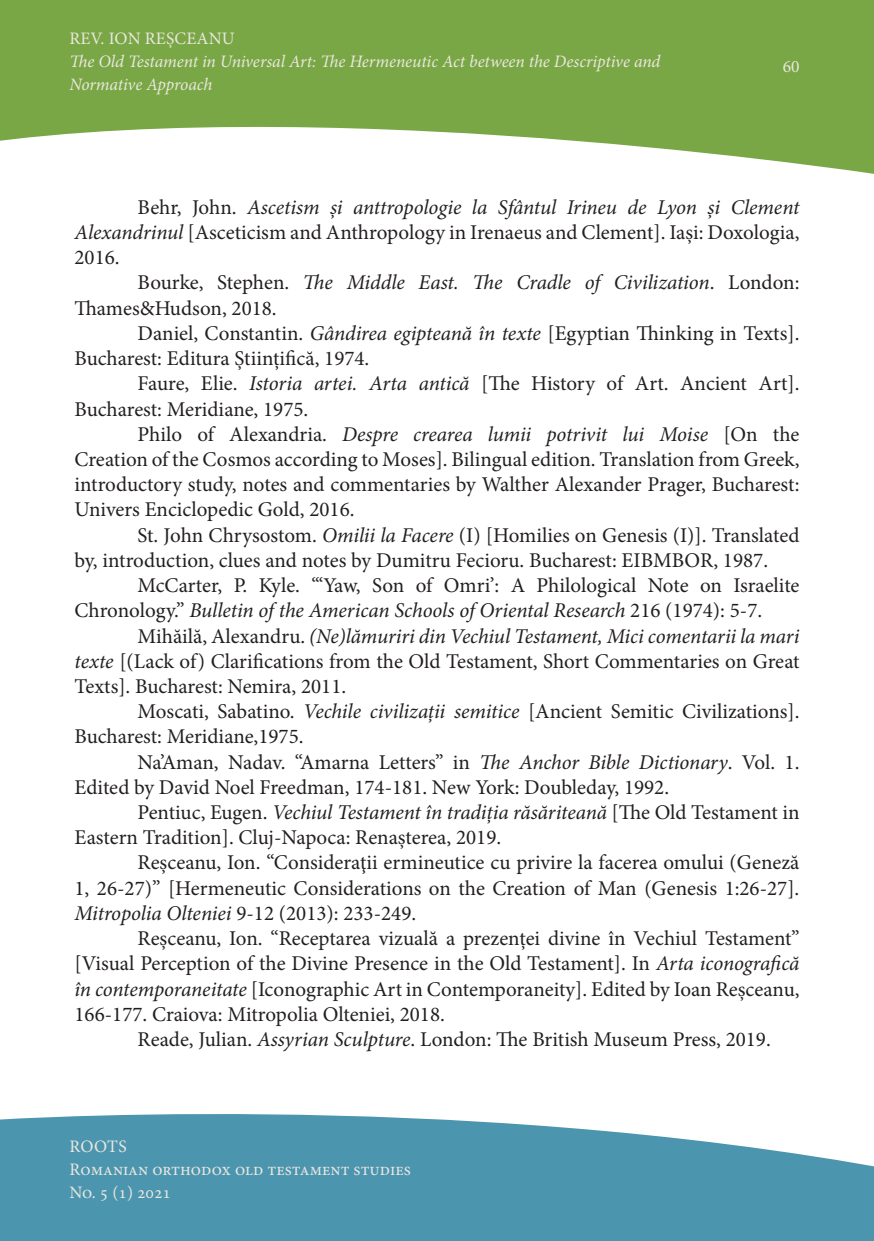
<style>
.page{position:relative;width:874px;height:1241px;background:#fff}
.page>*{position:absolute;margin:0;border:0;box-sizing:border-box;transform-origin:0 0}
.t1{font:21px/25.2px "Minion Pro";color:#231f20}
.t2{font:italic 17.5px/22.8px "Minion Pro";letter-spacing:-.005em;color:#eae7de}
.t3{font:17.5px/22.8px "Minion Pro";color:#eae7de}
.s1{font-style:italic}
</style>
<div class="page">
<svg style="left:0;top:0;width:873px;height:174px;fill:#79a745"></svg>
<svg style="left:0;top:1114px;width:873px;height:126px;background:#5e9fb7"></svg>
<p class="t3" style="left:70px;top:28px;width:167px">REV. ION REȘCEANU</p>
<p class="t2" style="left:69px;top:50px;width:592px">The Old Testament in Universal Art: The Hermeneutic Act between the Descriptive and<br>Normative Approach</p>
<p class="t3" style="left:782px;top:55px;width:18px">60</p>
<p class="t1" style="left:74px;top:194px;width:726px;text-align:justify;text-indent:63px">Behr, John. <span class="s1">Ascetism și anttropologie la Sfântul Irineu de Lyon și Clement Alexandrinul</span> [Asceticism and Anthropology in Irenaeus and Clement]. Iași: Doxologia, 2016.</p>
<p class="t1" style="left:74px;top:270px;width:726px;text-indent:63px">Bourke, Stephen. <span class="s1">The Middle East. The Cradle of Civilization</span>. London:<br>Thames&amp;Hudson, 2018.</p>
<p class="t1" style="left:74px;top:320px;width:726px;text-indent:63px">Daniel, Constantin. <span class="s1">Gândirea egipteană în texte</span> [Egyptian Thinking in Texts].<br>Bucharest: Editura Științifică, 1974.</p>
<p class="t1" style="left:74px;top:371px;width:726px;text-indent:63px">Faure, Elie. <span class="s1">Istoria artei. Arta antică</span> [The History of Art. Ancient Art].<br>Bucharest: Meridiane, 1975.</p>
<p class="t1" style="left:74px;top:421px;width:726px;text-align:justify;text-indent:63px">Philo of Alexandria. <span class="s1">Despre crearea lumii potrivit lui Moise</span> [On the Creation of the Cosmos according to Moses]. Bilingual edition. Translation from Greek, introductory study, notes and commentaries by Walther Alexander Prager, Bucharest:<br>Univers Enciclopedic Gold, 2016.</p>
<p class="t1" style="left:74px;top:522px;width:726px;text-indent:63px">St. John Chrysostom. <span class="s1">Omilii la Facere</span> (I) [Homilies on Genesis (I)]. Translated by, introduction, clues and notes by Dumitru Fecioru. Bucharest: EIBMBOR, 1987.</p>
<p class="t1" style="left:74px;top:572px;width:726px;text-indent:63px">McCarter, P. Kyle. “‘Yaw, Son of Omri’: A Philological Note on Israelite<br>Chronology.” <span class="s1">Bulletin of the American Schools of Oriental Research</span> 216 (1974): 5-7.</p>
<p class="t1" style="left:74px;top:623px;width:726px;text-align:justify;text-indent:63px">Mihăilă, Alexandru. <span class="s1">(Ne)lămuriri din Vechiul Testament, Mici comentarii la mari texte</span> [(Lack of) Clarifications from the Old Testament, Short Commentaries on Great Texts]. Bucharest: Nemira, 2011.</p>
<p class="t1" style="left:74px;top:698px;width:726px;text-indent:63px">Moscati, Sabatino. <span class="s1">Vechile civilizații semitice</span> [Ancient Semitic Civilizations].<br>Bucharest: Meridiane,1975.</p>
<p class="t1" style="left:74px;top:749px;width:726px;text-indent:63px">Na’Aman, Nadav. “Amarna Letters” in <span class="s1">The Anchor Bible Dictionary</span>. Vol. 1.<br>Edited by David Noel Freedman, 174-181. New York: Doubleday, 1992.</p>
<p class="t1" style="left:74px;top:799px;width:726px;text-indent:63px">Pentiuc, Eugen. <span class="s1">Vechiul Testament în tradiția răsăriteană</span> [The Old Testament in<br>Eastern Tradition]. Cluj-Napoca: Renașterea, 2019.</p>
<p class="t1" style="left:74px;top:850px;width:726px;text-align:justify;text-indent:63px">Reșceanu, Ion. “Consideraţii ermineutice cu privire la facerea omului (Geneză 1, 26-27)” [Hermeneutic Considerations on the Creation of Man (Genesis 1:26-27].<br><span class="s1">Mitropolia Olteniei</span> 9-12 (2013): 233-249.</p>
<p class="t1" style="left:74px;top:925px;width:726px;text-align:justify;text-indent:63px">Reșceanu, Ion. “Receptarea vizuală a prezenței divine în Vechiul Testament” [Visual Perception of the Divine Presence in the Old Testament]. In <span class="s1">Arta iconografică în contemporaneitate</span> [Iconographic Art in Contemporaneity]. Edited by Ioan Reșceanu, 166-177. Craiova: Mitropolia Olteniei, 2018.</p>
<p class="t1" style="left:137px;top:1026px;width:634px">Reade, Julian. <span class="s1">Assyrian Sculpture</span>. London: The British Museum Press, 2019.</p>
<p class="t3" style="left:69px;top:1135px;width:343px">ROOTS<br>Romanian orthodox old testament studies<br>No. 5 (1) 2021</p>
</div>
